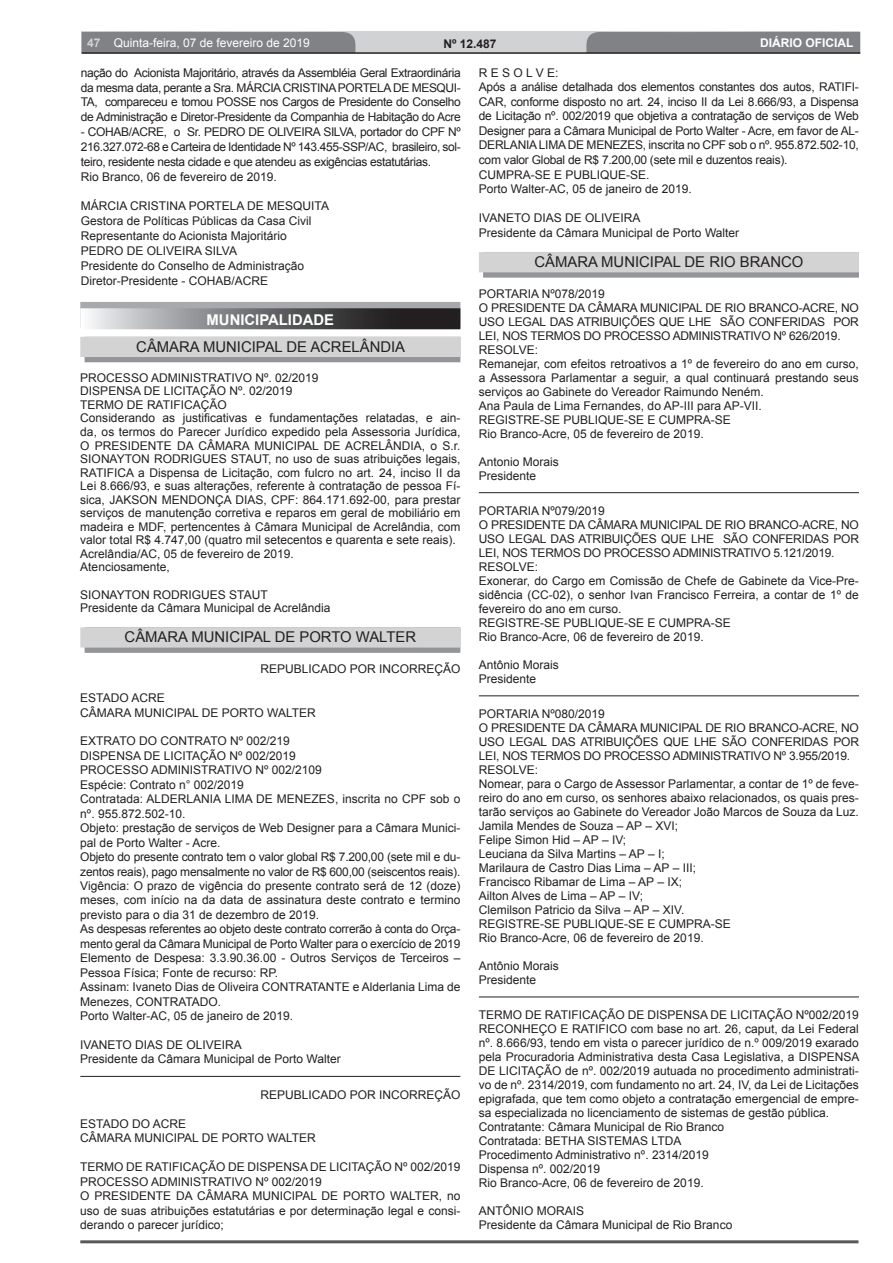
<style>
.page{position:relative;width:893px;height:1263px;background:#fff}
.page>*{position:absolute;margin:0;border:0;box-sizing:border-box;transform-origin:0 0}
.t1{font:14.85px "Arial";color:#231f20}
.t2{font:700 14.85px "Arial";color:#fff}
.t3{font:12px/14px "Arial";color:#231f20}
.t4{font:12px/14.5px "Arial";letter-spacing:-.02em;color:#231f20}
.t5{font:12px/14.9px "Arial";letter-spacing:-.03em;color:#231f20}
.t6{font:12px "Arial";color:#fff}
.t7{font:700 12px "Arial";color:#fff}
.t8{font:700 12px "Arial";color:#231f20}
.s1{font-weight:700;color:#d1d2d4}
</style>
<div class="page">
<div style="left:82px;top:31px;width:778px;height:21px;background:#d1d2d4"></div>
<svg style="left:82px;top:32px;width:778px;height:20px"></svg>
<hr style="left:82px;top:52px;width:778px;height:2px;background:#231f20">
<hr style="left:80px;top:1240px;width:778px;height:3px;background:#57585a">
<div style="left:80px;top:302px;width:380px;height:25px;background:#a8a9ad"></div>
<svg style="left:80px;top:308px;width:380px;height:21px;background:#6f6f71"></svg>
<div style="left:85px;top:337px;width:375px;height:25px;background:#939598"></div>
<div style="left:80px;top:337px;width:380px;height:20px;background:#d3d3d4"></div>
<div style="left:85px;top:627px;width:375px;height:26px;background:#939598"></div>
<div style="left:80px;top:627px;width:380px;height:21px;background:#d3d3d4"></div>
<hr style="left:80px;top:1076px;width:380px;height:1px;background:#231f20">
<svg style="left:483px;top:272px;width:376px;height:6px;background:#9d9fa1"></svg>
<div style="left:479px;top:252px;width:380px;height:20px;background:#d3d3d4"></div>
<hr style="left:479px;top:492px;width:380px;height:1px;background:#231f20">
<hr style="left:479px;top:695px;width:380px;height:1px;background:#231f20">
<hr style="left:479px;top:996px;width:380px;height:1px;background:#231f20">
<p class="t6" style="left:87px;top:35px;width:224px"><span class="s1">47</span> Quinta-feira, 07 de fevereiro de 2019</p>
<p class="t8" style="left:443px;top:35px;width:55px">Nº 12.487</p>
<p class="t7" style="left:760px;top:35px;width:100px">DIÁRIO OFICIAL<sup>47</sup></p>
<p class="t3" style="left:81px;top:65px;width:382px;line-height:14.9px;text-align:justify">nação do Acionista Majoritário, através da Assembléia Geral Extraordinária da mesma data, perante a Sra. MÁRCIA CRISTINA PORTELA DE MESQUI-TA, compareceu e tomou POSSE nos Cargos de Presidente do Conselho de Administração e Diretor-Presidente da Companhia de Habitação do Acre</p>
<p class="t5" style="left:81px;top:125px;width:382px">- COHAB/ACRE, o Sr. PEDRO DE OLIVEIRA SILVA, portador do CPF Nº 216.327.072-68 e Carteira de Identidade Nº 143.455-SSP/AC, brasileiro, sol&shy;teiro, residente nesta cidade e que atendeu as exigências estatutárias.<br>Rio Branco, 06 de fevereiro de 2019.</p>
<p class="t3" style="left:81px;top:199px;width:250px;line-height:14.9px">MÁRCIA CRISTINA PORTELA DE MESQUITA Gestora de Políticas Públicas da Casa Civil Representante do Acionista Majoritário PEDRO DE OLIVEIRA SILVA<br>Presidente do Conselho de Administração Diretor-Presidente - COHAB/ACRE</p>
<p class="t2" style="left:207px;top:310px;width:129px">MUNICIPALIDADE</p>
<p class="t1" style="left:136px;top:337px;width:270px">CÂMARA MUNICIPAL DE ACRELÂNDIA</p>
<p class="t3" style="left:80px;top:371px;width:382px;line-height:13.5px">PROCESSO ADMINISTRATIVO Nº. 02/2019<br>DISPENSA DE LICITAÇÃO Nº. 02/2019<br>TERMO DE RATIFICAÇÃO<br>Considerando as justificativas e fundamentações relatadas, e ain&shy;da, os termos do Parecer Jurídico expedido pela Assessoria Jurídica, O PRESIDENTE DA CÂMARA MUNICIPAL DE ACRELÂNDIA, o S. r.<br>SIONAYTON RODRIGUES STAUT, no uso de suas atribuições legais, RATIFICA a Dispensa de Licitação, com fulcro no art. 24, inciso II da Lei 8. 666/93, e suas alterações, referente à contratação de pessoa Fí&shy;sica, JAKSON MENDONÇA DIAS, CPF: 864. 171.692-00, para prestar serviços de manutenção corretiva e reparos em geral de mobiliário em madeira e MDF, pertencentes à Câmara Municipal de Acrelândia, com valor total R$ 4. 747,00 (quatro mil setecentos e quarenta e sete reais).<br>Acrelândia/AC, 05 de fevereiro de 2019.<br>Atenciosamente,</p>
<p class="t3" style="left:80px;top:588px;width:252px;line-height:13.5px">SIONAYTON RODRIGUES STAUT<br>Presidente da Câmara Municipal de Acrelândia</p>
<p class="t1" style="left:125px;top:627px;width:293px">CÂMARA MUNICIPAL DE PORTO WALTER</p>
<p class="t3" style="left:260px;top:662px;width:202px">REPUBLICADO POR INCORREÇÃO</p>
<p class="t3" style="left:80px;top:691px;width:237px;line-height:14.4px">ESTADO ACRE<br>CÂMARA MUNICIPAL DE PORTO WALTER</p>
<p class="t3" style="left:80px;top:734px;width:382px;line-height:14.4px">EXTRATO DO CONTRATO Nº 002/219<br>DISPENSA DE LICITAÇÃO Nº 002/2019<br>PROCESSO ADMINISTRATIVO Nº 002/2109<br>Espécie: Contrato n° 002/2019<br>Contratada: ALDERLANIA LIMA DE MENEZES, inscrita no CPF sob o nº. 955.872.502-10.<br>Objeto: prestação de serviços de Web Designer para a Câmara Munici&shy;pal de Porto Walter - Acre.<br>Objeto do presente contrato tem o valor global R$ 7.200,00 (sete mil e du&shy;zentos reais), pago mensalmente no valor de R$ 600,00 (seiscentos reais).<br>Vigência: O prazo de vigência do presente contrato será de 12 (doze) meses, com início na da data de assinatura deste contrato e termino previsto para o dia 31 de dezembro de 2019.<br>As despesas referentes ao objeto deste contrato correrão à conta do Orça&shy;mento geral da Câmara Municipal de Porto Walter para o exercício de 2019<br>Elemento de Despesa: 3. 3. 90. 36. 00 - Outros Serviços de Terceiros – Pessoa Física; Fonte de recurso: RP.<br>Assinam: Ivaneto Dias de Oliveira CONTRATANTE e Alderlania Lima de Menezes, CONTRATADO.<br>Porto Walter-AC, 05 de janeiro de 2019.</p>
<p class="t3" style="left:80px;top:1037px;width:262px;line-height:14.4px">IVANETO DIAS DE OLIVEIRA<br>Presidente da Câmara Municipal de Porto Walter</p>
<p class="t3" style="left:260px;top:1088px;width:202px">REPUBLICADO POR INCORREÇÃO</p>
<p class="t3" style="left:80px;top:1117px;width:237px;line-height:14.4px">ESTADO DO ACRE<br>CÂMARA MUNICIPAL DE PORTO WALTER</p>
<p class="t3" style="left:80px;top:1160px;width:382px;line-height:14.4px">TERMO DE RATIFICAÇÃO DE DISPENSA DE LICITAÇÃO Nº 002/2019<br>PROCESSO ADMINISTRATIVO Nº 002/2019<br>O PRESIDENTE DA CÂMARA MUNICIPAL DE PORTO WALTER, no uso de suas atribuições estatutárias e por determinação legal e consi&shy;derando o parecer jurídico;</p>
<p class="t4" style="left:479px;top:65px;width:382px">R E S O L V E:<br>Após a análise detalhada dos elementos constantes dos autos, RATIFI-CAR, conforme disposto no art. 24, inciso II da Lei 8.666/93, a Dispensa de Licitação nº. 002/2019 que objetiva a contratação de serviços de Web Designer para a Câmara Municipal de Porto Walter - Acre, em favor de AL-DERLANIA LIMA DE MENEZES, inscrita no CPF sob o nº. 955.872.502-10, com valor Global de R$ 7.200,00 (sete mil e duzentos reais).<br>CUMPRA-SE E PUBLIQUE-SE.<br>Porto Walter-AC, 05 de janeiro de 2019.</p>
<p class="t3" style="left:479px;top:211px;width:262px;line-height:14.5px">IVANETO DIAS DE OLIVEIRA<br>Presidente da Câmara Municipal de Porto Walter</p>
<p class="t1" style="left:534px;top:252px;width:270px">CÂMARA MUNICIPAL DE RIO BRANCO</p>
<p class="t3" style="left:479px;top:287px;width:382px">PORTARIA Nº078/2019<br>O PRESIDENTE DA CÂMARA MUNICIPAL DE RIO BRANCO-ACRE, NO USO LEGAL DAS ATRIBUIÇÕES QUE LHE SÃO CONFERIDAS POR LEI, NOS TERMOS DO PROCESSO ADMINISTRATIVO Nº 626/2019.<br>RESOLVE:<br>Remanejar, com efeitos retroativos a 1º de fevereiro do ano em curso, a Assessora Parlamentar a seguir, a qual continuará prestando seus serviços ao Gabinete do Vereador Raimundo Neném.<br>Ana Paula de Lima Fernandes, do AP-III para AP-VII.<br>REGISTRE-SE PUBLIQUE-SE E CUMPRA-SE<br>Rio Branco-Acre, 05 de fevereiro de 2019.</p>
<p class="t3" style="left:479px;top:454px;width:82px">Antonio Morais<br>Presidente</p>
<p class="t3" style="left:479px;top:504px;width:382px">PORTARIA Nº079/2019<br>O PRESIDENTE DA CÂMARA MUNICIPAL DE RIO BRANCO-ACRE, NO USO LEGAL DAS ATRIBUIÇÕES QUE LHE SÃO CONFERIDAS POR LEI, NOS TERMOS DO PROCESSO ADMINISTRATIVO 5. 121/2019.<br>RESOLVE:<br>Exonerar, do Cargo em Comissão de Chefe de Gabinete da Vice-Pre&shy;sidência (CC-02), o senhor Ivan Francisco Ferreira, a contar de 1º de fevereiro do ano em curso.<br>REGISTRE-SE PUBLIQUE-SE E CUMPRA-SE<br>Rio Branco-Acre, 06 de fevereiro de 2019.</p>
<p class="t3" style="left:479px;top:658px;width:82px">Antônio Morais<br>Presidente</p>
<p class="t3" style="left:479px;top:707px;width:382px">PORTARIA Nº080/2019<br>O PRESIDENTE DA CÂMARA MUNICIPAL DE RIO BRANCO-ACRE, NO USO LEGAL DAS ATRIBUIÇÕES QUE LHE SÃO CONFERIDAS POR LEI, NOS TERMOS DO PROCESSO ADMINISTRATIVO Nº 3.955/2019.<br>RESOLVE:<br>Nomear, para o Cargo de Assessor Parlamentar, a contar de 1º de feve&shy;reiro do ano em curso, os senhores abaixo relacionados, os quais pres&shy;tarão serviços ao Gabinete do Vereador João Marcos de Souza da Luz.<br>Jamila Mendes de Souza – AP – XVI;<br>Felipe Simon Hid – AP – IV;<br>Leuciana da Silva Martins – AP – I;<br>Marilaura de Castro Dias Lima – AP – III;<br>Francisco Ribamar de Lima – AP – IX;<br>Ailton Alves de Lima – AP – IV;<br>Clemilson Patricio da Silva – AP – XIV.<br>REGISTRE-SE PUBLIQUE-SE E CUMPRA-SE<br>Rio Branco-Acre, 06 de fevereiro de 2019.</p>
<p class="t3" style="left:479px;top:959px;width:82px">Antônio Morais<br>Presidente</p>
<p class="t3" style="left:479px;top:1008px;width:382px">TERMO DE RATIFICAÇÃO DE DISPENSA DE LICITAÇÃO Nº002/2019<br>RECONHEÇO E RATIFICO com base no art. 26, caput, da Lei Federal nº. 8. 666/93, tendo em vista o parecer jurídico de n.º 009/2019 exarado pela Procuradoria Administrativa desta Casa Legislativa, a DISPENSA DE LICITAÇÃO de nº. 002/2019 autuada no procedimento administrati&shy;vo de nº. 2314/2019, com fundamento no art. 24, IV, da Lei de Licitações epigrafada, que tem como objeto a contratação emergencial de empre&shy;sa especializada no licenciamento de sistemas de gestão pública.<br>Contratante: Câmara Municipal de Rio Branco<br>Contratada: BETHA SISTEMAS LTDA<br>Procedimento Administrativo nº. 2314/2019<br>Dispensa nº. 002/2019<br>Rio Branco-Acre, 06 de fevereiro de 2019.</p>
<p class="t3" style="left:479px;top:1204px;width:255px">ANTÔNIO MORAIS<br>Presidente da Câmara Municipal de Rio Branco</p>
</div>
